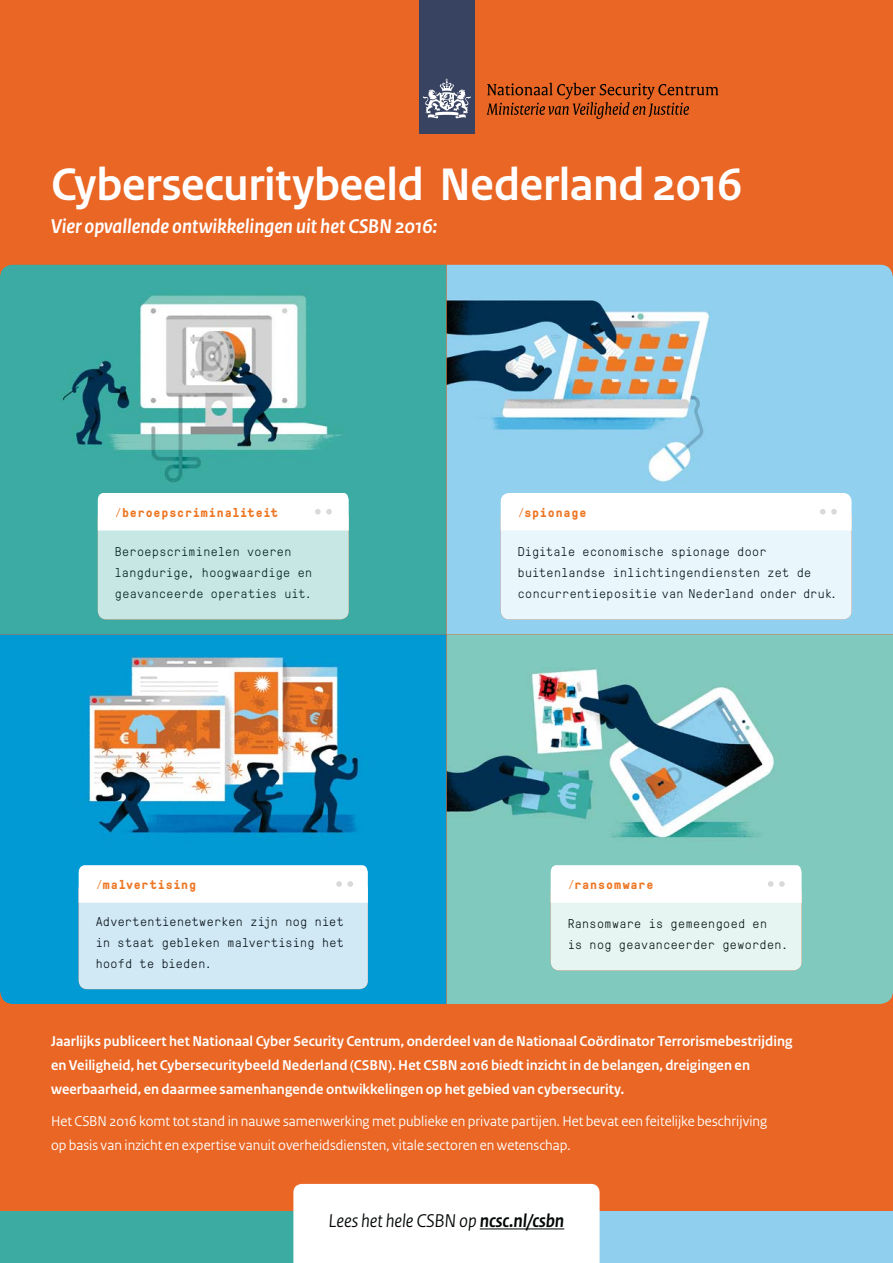
<style>
.page{position:relative;width:893px;height:1263px;background:#fff}
.page>*{position:absolute;margin:0;border:0;box-sizing:border-box;transform-origin:0 0}
.t1{font:700 48px "Rijksoverheid Sans Heading";letter-spacing:-.005em;color:#fff}
.t2{font:italic 700 21px "Rijksoverheid Sans Heading";color:#fff}
.t3{font:italic 19.5px "Rijksoverheid Sans Heading";color:#030806}
.t4{font:700 15px/24px "Rijksoverheid Sans Heading";letter-spacing:.01em;color:#fff}
.t5{font:15px/24px "Rijksoverheid Sans Heading";color:#fff}
.t6{font:300 12.75px/21px "GT Pressura Mono";letter-spacing:.03em;color:#05151a}
.t7{font:300 12.75px/21px "GT Pressura Mono";letter-spacing:.03em;color:#071218;text-align:justify}
.t8{font:300 12.75px/21px "GT Pressura Mono";letter-spacing:.03em;color:#00211e}
.t9{font:700 12.75px "GT Pressura Mono Trial";letter-spacing:.07em;color:#ed7623}
.t10{font:300 12.75px/21px "GT Pressura Mono";letter-spacing:.035em;color:#051412}
.s1{font-family:"GT Pressura Mono";font-weight:300}
.s2{font-weight:700}
</style>
<div class="page">
<div style="left:0;top:0;width:892px;height:1263px;background:#e96624"></div>
<img style="left:0;top:265px;width:892px;height:739px">
<div style="left:550px;top:903px;width:251px;height:67px;background:#e7f5f2"></div>
<div style="left:568px;top:919px;width:199px;height:12px;background:#e7f5f2"></div>
<div style="left:569px;top:940px;width:216px;height:12px;background:#e7f5f2"></div>
<div style="left:550px;top:865px;width:251px;height:38px;background:#fff"></div>
<div style="left:419px;top:0;width:55px;height:134px;background:#384361"></div>
<svg style="left:423px;top:79px;width:48px;height:40px"></svg>
<svg style="left:486px;top:83px;width:232px;height:36px"></svg>
<img style="left:0;top:1212px;width:892px;height:51px">
<div style="left:500px;top:530px;width:351px;height:89px;background:#e9f7fc"></div>
<div style="left:518px;top:547px;width:248px;height:12px;background:#e9f7fc"></div>
<div style="left:519px;top:568px;width:292px;height:12px;background:#e9f7fc"></div>
<div style="left:518px;top:589px;width:316px;height:12px;background:#e9f7fc"></div>
<div style="left:500px;top:493px;width:351px;height:37px;background:#fff"></div>
<div style="left:98px;top:530px;width:251px;height:89px;background:#c7e7e4"></div>
<div style="left:116px;top:547px;width:175px;height:12px;background:#c7e7e4"></div>
<div style="left:116px;top:568px;width:196px;height:12px;background:#c7e7e4"></div>
<div style="left:116px;top:589px;width:193px;height:12px;background:#c7e7e4"></div>
<div style="left:98px;top:493px;width:251px;height:37px;background:#fff"></div>
<div style="left:79px;top:903px;width:289px;height:86px;background:#d1e9f5"></div>
<div style="left:96px;top:917px;width:248px;height:12px;background:#d1e9f5"></div>
<div style="left:97px;top:938px;width:247px;height:12px;background:#d1e9f5"></div>
<img style="left:97px;top:959px;width:112px;height:9px">
<div style="left:79px;top:865px;width:289px;height:38px;background:#fff"></div>
<div style="left:293px;top:1184px;width:306px;height:79px;background:#fff"></div>
<hr style="left:480px;top:1228px;width:84px;height:1px;background:#030806">
<h1 class="t1" style="left:51px;top:166px;width:692px">Cybersecuritybeeld Nederland 2016</h1>
<h2 class="t2" style="left:51px;top:218px;width:387px">Vier opvallende ontwikkelingen uit het CSBN 2016:</h2>
<p class="t9" style="left:115px;top:505px;width:164px"><span class="s1">/</span>beroepscriminaliteit</p>
<p class="t9" style="left:517px;top:505px;width:70px"><span class="s1">/</span>spionage</p>
<p class="t8" style="left:115px;top:542px;width:199px">Beroepscriminelen voeren langdurige, hoogwaardige en geavanceerde operaties uit.</p>
<p class="t6" style="left:517px;top:542px;width:321px">Digitale economische spionage door buitenlandse inlichtingendiensten zet de concurrentiepositie van Nederland onder druk.</p>
<p class="t9" style="left:96px;top:877px;width:102px"><span class="s1">/</span>malvertising</p>
<p class="t9" style="left:567px;top:877px;width:87px"><span class="s1">/</span>ransomware</p>
<p class="t7" style="left:96px;top:912px;width:250px">Advertentienetwerken zijn nog niet in staat gebleken malvertising het hoofd te bieden.</p>
<p class="t10" style="left:567px;top:914px;width:222px">Ransomware is gemeengoed en<br>is nog geavanceerder geworden.</p>
<p class="t4" style="left:51px;top:1030px;width:743px">Jaarlijks publiceert het Nationaal Cyber Security Centrum, onderdeel van de Nationaal Coördinator Terrorismebestrijding en Veiligheid, het Cybersecuritybeeld Nederland (CSBN). Het CSBN 2016 biedt inzicht in de belangen, dreigingen en weerbaarheid, en daarmee samenhangende ontwikkelingen op het gebied van cybersecurity.</p>
<p class="t5" style="left:51px;top:1110px;width:717px">Het CSBN 2016 komt tot stand in nauwe samenwerking met publieke en private partijen. Het bevat een feitelijke beschrijving op basis van inzicht en expertise vanuit overheidsdiensten, vitale sectoren en wetenschap.</p>
<h3 class="t3" style="left:328px;top:1210px;width:237px">Lees het hele CSBN op <span class="s2">ncsc.nl/csbn</span></h3>
</div>
